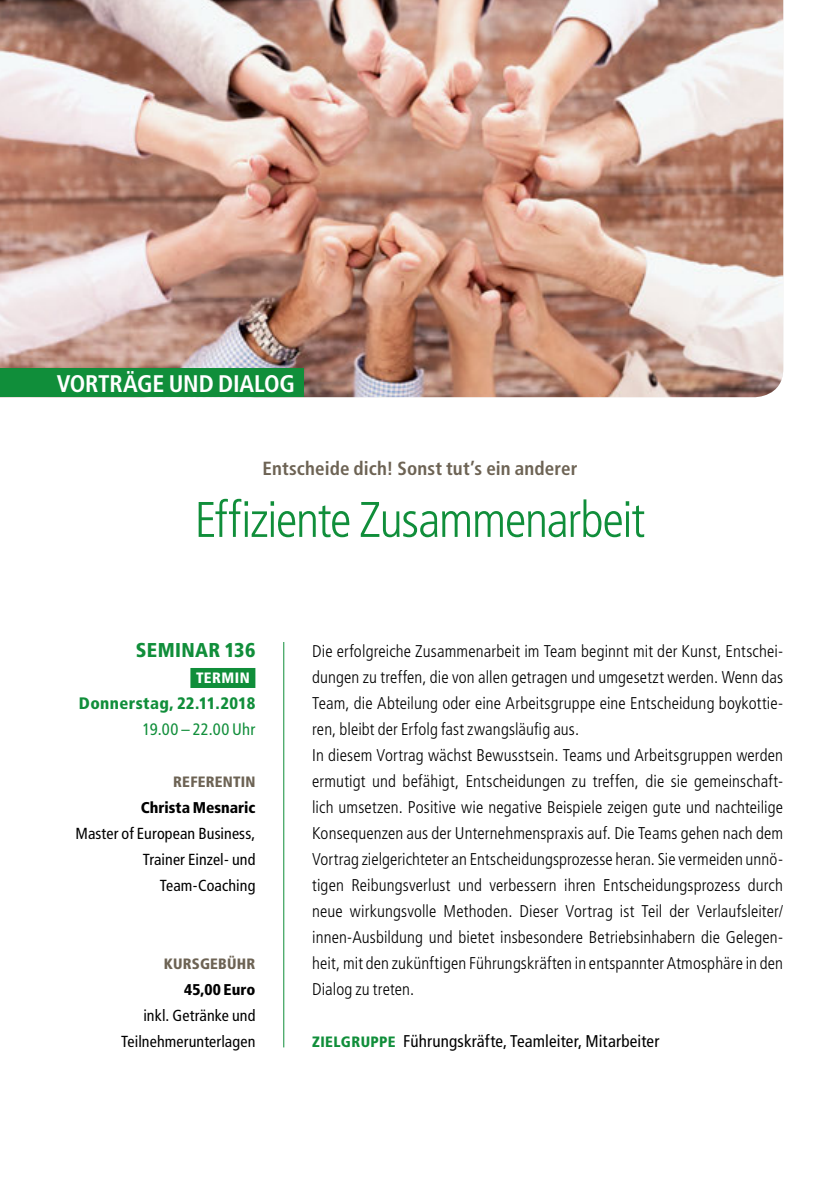
<style>
.page{position:relative;width:840px;height:1191px;background:#fff}
.page>*{position:absolute;margin:0;border:0;box-sizing:border-box;transform-origin:0 0}
._01_Head{font:300 condensed 50px "Frutiger";letter-spacing:-.03em;color:#108e3a}
._00_Kategorie_links{font:700 condensed 24px "Frutiger";letter-spacing:-.01em;color:#fff}
._14_Seminarnummer{font:900 condensed 20px "Frutiger";letter-spacing:.02em;color:#108e3a}
._01_Teaser{font:700 condensed 19px "Frutiger";letter-spacing:.005em;color:#6d6354}
._10_Bodytext{font:300 condensed 17px/26px "Frutiger";letter-spacing:.005em;color:#000;text-align:justify}
._18_Zielgruppe{font:condensed 17px "Frutiger";letter-spacing:.01em;color:#000}
._16_Termine{font:900 condensed 16.6px "Frutiger";letter-spacing:.02em;color:#108e3a}
._17_Uhrzeit{font:condensed 16.6px "Frutiger";letter-spacing:.01em;color:#108e3a}
._22_Seminarinfos_Bod{font:condensed 16px/26px "Frutiger";letter-spacing:.005em;color:#000;text-align:right}
._22_Seminarinfos_Bod-2{font:900 condensed 15.6px "Frutiger";color:#000}
._20_Seminarinfos_Hea{font:900 condensed 15px "Frutiger";letter-spacing:.015em;color:#6d6354}
._15_Terminhead{font:900 condensed 15px "Frutiger";letter-spacing:.03em;color:#fff}
.s1{font-weight:900;font-size:15px;color:#108e3a}
</style>
<div class="page">
<img style="left:0;top:0;width:782px;height:397px">
<hr style="left:283px;top:642px;width:1px;height:405px;background:#108e3a">
<div style="left:190px;top:668px;width:65px;height:20px;background:#108e3a"></div>
<div style="left:0;top:369px;width:303px;height:28px;background:#108e3a"></div>
<p class="_00_Kategorie_links" style="left:57px;top:369px;width:239px">VORTRÄGE UND DIALOG</p>
<p class="_01_Teaser" style="left:262px;top:457px;width:316px">Entscheide dich! Sonst tut’s ein anderer</p>
<p class="_01_Head" style="left:194px;top:491px;width:452px">Effiziente Zusammenarbeit</p>
<p class="_14_Seminarnummer" style="left:136px;top:638px;width:121px">SEMINAR 136</p>
<p class="_15_Terminhead" style="left:196px;top:669px;width:55px">TERMIN</p>
<p class="_16_Termine" style="left:79px;top:693px;width:178px">Donnerstag, 22.11.2018</p>
<p class="_17_Uhrzeit" style="left:142px;top:720px;width:114px">19.00 – 22.00 Uhr</p>
<p class="_20_Seminarinfos_Hea" style="left:173px;top:773px;width:84px">REFERENTIN</p>
<p class="_22_Seminarinfos_Bod-2" style="left:141px;top:798px;width:116px">Christa Mesnaric</p>
<p class="_22_Seminarinfos_Bod" style="left:75px;top:821px;width:181px">Master of European Business,<br>Trainer Einzel- und<br>Team-Coaching</p>
<p class="_20_Seminarinfos_Hea" style="left:164px;top:955px;width:93px">KURSGEBÜHR</p>
<p class="_22_Seminarinfos_Bod-2" style="left:184px;top:980px;width:73px">45,00 Euro</p>
<p class="_22_Seminarinfos_Bod" style="left:121px;top:1003px;width:136px">inkl. Getränke und<br>Teilnehmerunterlagen</p>
<p class="_10_Bodytext" style="left:312px;top:638px;width:472px">Die erfolgreiche Zusammenarbeit im Team beginnt mit der Kunst, Entschei&shy;dungen zu treffen, die von allen getragen und umgesetzt werden. Wenn das Team, die Abteilung oder eine Arbeitsgruppe eine Entscheidung boykottie&shy;ren, bleibt der Erfolg fast zwangsläufig aus.</p>
<p class="_10_Bodytext" style="left:312px;top:742px;width:472px">In diesem Vortrag wächst Bewusstsein. Teams und Arbeitsgruppen werden ermutigt und befähigt, Entscheidungen zu treffen, die sie gemeinschaft&shy;lich umsetzen. Positive wie negative Beispiele zeigen gute und nachteilige Konsequenzen aus der Unternehmenspraxis auf. Die Teams gehen nach dem Vortrag zielgerichteter an Entscheidungsprozesse heran. Sie vermeiden unnö&shy;tigen Reibungsverlust und verbessern ihren Entscheidungsprozess durch neue wirkungsvolle Methoden. Dieser Vortrag ist Teil der Verlaufsleiter/ innen-Ausbildung und bietet insbesondere Betriebsinhabern die Gelegen&shy;heit, mit den zukünftigen Führungskräften in entspannter Atmosphäre in den Dialog zu treten.</p>
<p class="_18_Zielgruppe" style="left:312px;top:1031px;width:348px"><span class="s1">ZIELGRUPPE</span> Führungskräfte, Teamleiter, Mitarbeiter</p>
</div>
